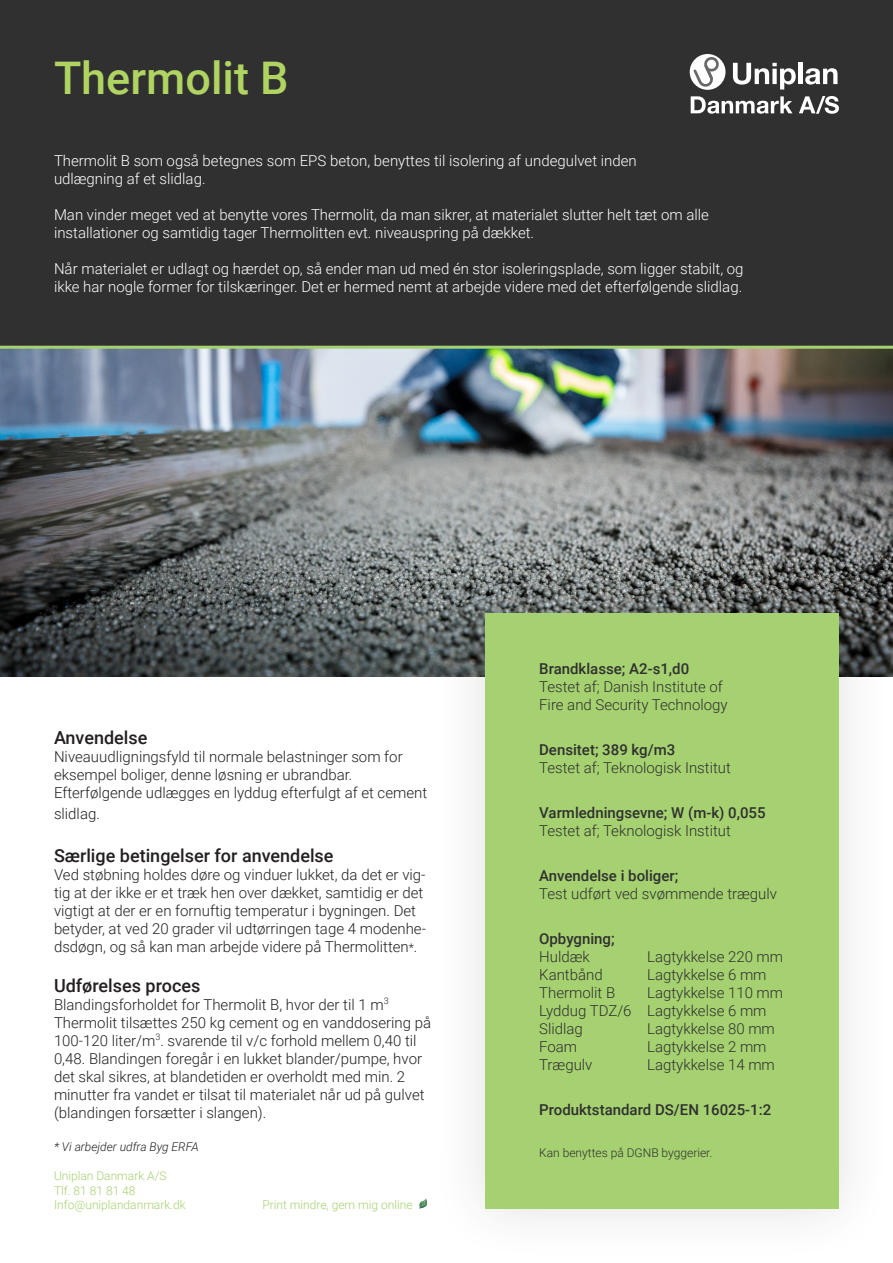
<style>
.page{position:relative;width:893px;height:1263px;background:#fff}
.page>*{position:absolute;margin:0;border:0;box-sizing:border-box;transform-origin:0 0}
.t1{font:500 45px "Roboto";color:#afd461}
.t2{font:500 18px "Roboto";color:#231f20}
.t3{font:300 15px/18px "Roboto";color:#231f20}
.t4{font:300 15px "Roboto";color:#fff}
.t5{font:300 15px "Roboto";color:#303030}
.t6{font:500 15px "Roboto";color:#303030}
.t7{font:300 12px "Roboto";color:#a5d170}
.t8{font:300 12px "Roboto";color:#303030}
.t9{font:italic 300 12px "Roboto";color:#231f20}
.s1{font-size:12px}
</style>
<div class="page">
<div style="left:0;top:0;width:893px;height:377px;background:#303030"></div>
<img style="left:0;top:349px;width:893px;height:327px">
<div style="left:432px;top:560px;width:461px;height:703px;background:#303030;opacity:.15"></div>
<div style="left:485px;top:614px;width:354px;height:595px;background:#a5d170"></div>
<svg style="left:733px;top:63px;width:63px;height:27px"></svg>
<div style="left:798px;top:63px;width:5px;height:21px;background:#fff"></div>
<svg style="left:805px;top:68px;width:32px;height:16px"></svg>
<svg style="left:691px;top:96px;width:101px;height:18px"></svg>
<svg style="left:799px;top:96px;width:40px;height:18px"></svg>
<svg style="left:690px;top:54px;width:35px;height:36px"></svg>
<hr style="left:0;top:346px;width:893px;height:3px;background:#a5d170">
<svg style="left:419px;top:1198px;width:8px;height:11px"></svg>
<p class="t1" style="left:54px;top:46px;width:236px">Thermolit B</p>
<p class="t4" style="left:54px;top:150px;width:584px">Thermolit B som også betegnes som EPS beton, benyttes til isolering af undegulvet inden</p>
<p class="t4" style="left:54px;top:168px;width:153px">udlægning af et slidlag.</p>
<p class="t4" style="left:54px;top:204px;width:656px">Man vinder meget ved at benytte vores Thermolit, da man sikrer, at materialet slutter helt tæt om alle</p>
<p class="t4" style="left:54px;top:222px;width:482px">installationer og samtidig tager Thermolitten evt. niveauspring på dækket.</p>
<p class="t4" style="left:54px;top:258px;width:691px">Når materialet er udlagt og hærdet op, så ender man ud med én stor isoleringsplade, som ligger stabilt, og</p>
<p class="t4" style="left:54px;top:276px;width:690px">ikke har nogle former for tilskæringer. Det er hermed nemt at arbejde videre med det efterfølgende slidlag.</p>
<p class="t2" style="left:54px;top:725px;width:95px">Anvendelse</p>
<p class="t3" style="left:54px;top:747px;width:350px">Niveauudligningsfyld til normale belastninger som for</p>
<p class="t3" style="left:54px;top:765px;width:300px">eksempel boliger, denne løsning er ubrandbar.</p>
<p class="t3" style="left:54px;top:781px;width:375px;line-height:21.6px">Efterfølgende udlægges en lyddug efterfulgt af et cement slidlag.</p>
<p class="t2" style="left:54px;top:843px;width:281px">Særlige betingelser for anvendelse</p>
<p class="t3" style="left:54px;top:865px;width:373px">Ved støbning holdes døre og vinduer lukket, da det er vig&shy;tig at der ikke er et træk hen over dækket, samtidig er det vigtigt at der er en fornuftig temperatur i bygningen. Det betyder, at ved 20 grader vil udtørringen tage 4 modenhe&shy;dsdøgn, og så kan man arbejde videre på Thermolitten<span class="s1">*</span>.</p>
<p class="t2" style="left:54px;top:973px;width:148px">Udførelses proces</p>
<p class="t3" style="left:54px;top:995px;width:379px">Blandingsforholdet for Thermolit B, hvor der til 1 m<sup>3<br></sup>Thermolit tilsættes 250 kg cement og en vanddosering på 100-120 liter/m<sup>3</sup>. svarende til v/c forhold mellem 0,40 til 0,48. Blandingen foregår i en lukket blander/pumpe, hvor det skal sikres, at blandetiden er overholdt med min. 2 minutter fra vandet er tilsat til materialet når ud på gulvet (blandingen forsætter i slangen).</p>
<p class="t9" style="left:54px;top:1138px;width:146px">* Vi arbejder udfra Byg ERFA</p>
<p class="t7" style="left:54px;top:1167px;width:114px">Uniplan Danmark A/S</p>
<p class="t7" style="left:54px;top:1182px;width:83px">Tlf. 81 81 81 48</p>
<p class="t7" style="left:54px;top:1196px;width:133px">Info@uniplandanmark.dk</p>
<p class="t7" style="left:262px;top:1196px;width:152px">Print mindre, gem mig online</p>
<p class="t6" style="left:539px;top:658px;width:152px">Brandklasse; A2-s1,d0</p>
<p class="t5" style="left:539px;top:676px;width:185px">Testet af; Danish Institute of</p>
<p class="t5" style="left:539px;top:694px;width:190px">Fire and Security Technology</p>
<p class="t6" style="left:539px;top:739px;width:138px">Densitet; 389 kg/m3</p>
<p class="t5" style="left:539px;top:757px;width:193px">Testet af; Teknologisk Institut</p>
<p class="t6" style="left:539px;top:802px;width:228px">Varmledningsevne; W (m-k) 0,055</p>
<p class="t5" style="left:539px;top:820px;width:193px">Testet af; Teknologisk Institut</p>
<p class="t6" style="left:539px;top:865px;width:141px">Anvendelse i boliger;</p>
<p class="t5" style="left:539px;top:883px;width:239px">Test udført ved svømmende trægulv</p>
<p class="t6" style="left:539px;top:928px;width:77px">Opbygning;</p>
<p class="t5" style="left:539px;top:946px;width:52px">Huldæk</p>
<p class="t5" style="left:647px;top:946px;width:138px">Lagtykkelse 220 mm</p>
<p class="t5" style="left:539px;top:964px;width:65px">Kantbånd</p>
<p class="t5" style="left:647px;top:964px;width:121px">Lagtykkelse 6 mm</p>
<p class="t5" style="left:539px;top:982px;width:78px">Thermolit B</p>
<p class="t5" style="left:647px;top:982px;width:138px">Lagtykkelse 110 mm</p>
<p class="t5" style="left:539px;top:1000px;width:229px">Lyddug TDZ/6 Lagtykkelse 6 mm</p>
<p class="t5" style="left:539px;top:1018px;width:45px">Slidlag</p>
<p class="t5" style="left:647px;top:1018px;width:129px">Lagtykkelse 80 mm</p>
<p class="t5" style="left:539px;top:1036px;width:40px">Foam</p>
<p class="t5" style="left:647px;top:1036px;width:121px">Lagtykkelse 2 mm</p>
<p class="t5" style="left:539px;top:1054px;width:55px">Trægulv</p>
<p class="t5" style="left:647px;top:1054px;width:129px">Lagtykkelse 14 mm</p>
<p class="t6" style="left:539px;top:1099px;width:234px">Produktstandard DS/EN 16025-1:2</p>
<p class="t8" style="left:539px;top:1145px;width:175px">Kan benyttes på DGNB byggerier.</p>
</div>
